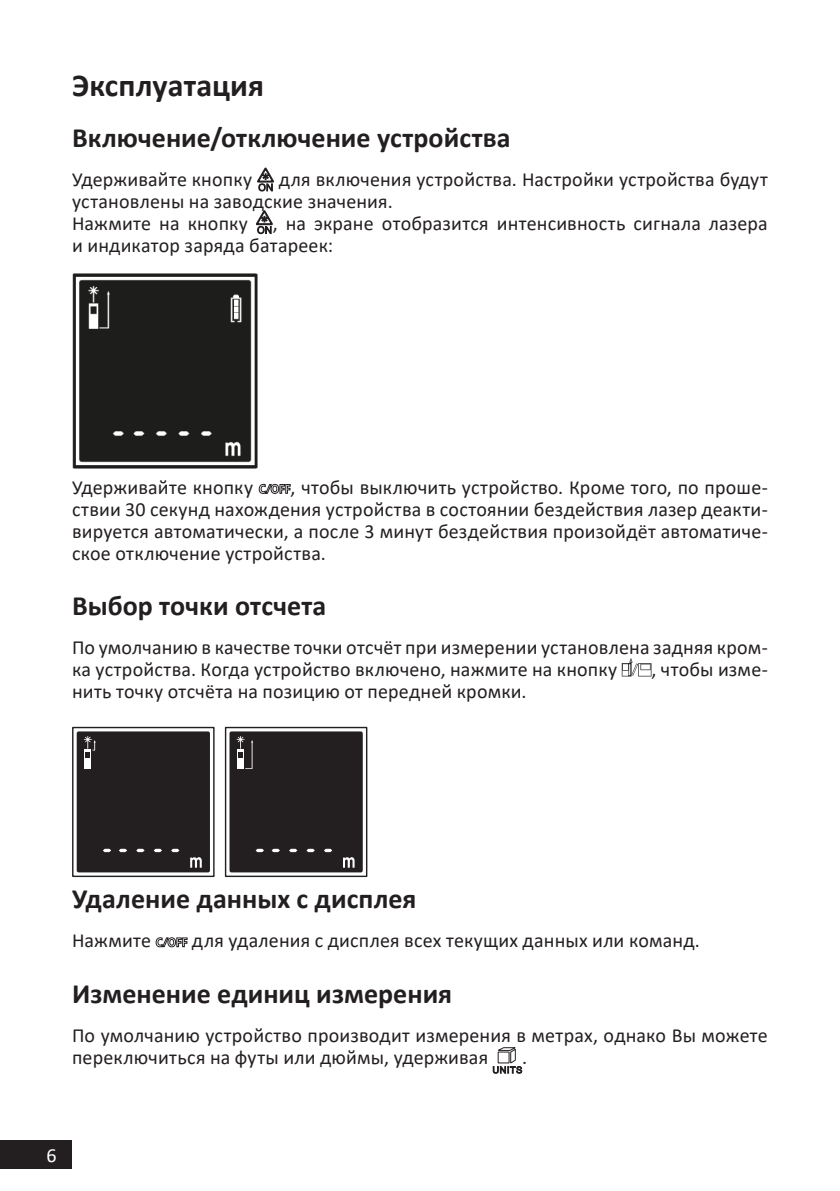
<style>
.page{position:relative;width:840px;height:1191px;background:#fff}
.page>*{position:absolute;margin:0;border:0;box-sizing:border-box;transform-origin:0 0}
.Заголовок_16{font:700 32px "Calibri";color:#231f20}
.Заголовок_14{font:700 28px "Calibri";color:#231f20}
.t1{font:20px/22px "Calibri";letter-spacing:.01em;color:#231f20}
.t2{font:20px "Calibri";color:#fff}
</style>
<div class="page">
<div style="left:0;top:1140px;width:72px;height:29px;background:#231f20"></div>
<svg style="left:257px;top:167px;width:17px;height:25px"></svg>
<svg style="left:256px;top:210px;width:17px;height:24px"></svg>
<img style="left:72px;top:273px;width:186px;height:196px">
<svg style="left:258px;top:483px;width:33px;height:11px"></svg>
<svg style="left:621px;top:658px;width:30px;height:18px"></svg>
<div style="left:229px;top:731px;width:133px;height:141px;background:#231f20;border-radius:2px"></div>
<div style="left:77px;top:731px;width:133px;height:141px;background:#231f20;border-radius:2px"></div>
<div style="left:225px;top:727px;width:142px;height:150px;border:1px solid #231f20"></div>
<svg style="left:289px;top:848px;width:8px;height:4px"></svg>
<svg style="left:271px;top:848px;width:9px;height:4px"></svg>
<svg style="left:255px;top:848px;width:9px;height:4px"></svg>
<svg style="left:324px;top:848px;width:8px;height:4px"></svg>
<svg style="left:306px;top:848px;width:9px;height:4px"></svg>
<svg style="left:343px;top:857px;width:11px;height:10px"></svg>
<svg style="left:236px;top:736px;width:17px;height:33px"></svg>
<div style="left:72px;top:727px;width:142px;height:150px;border:1px solid #231f20"></div>
<svg style="left:136px;top:848px;width:8px;height:4px"></svg>
<svg style="left:119px;top:848px;width:8px;height:4px"></svg>
<svg style="left:103px;top:848px;width:8px;height:4px"></svg>
<svg style="left:171px;top:848px;width:8px;height:4px"></svg>
<svg style="left:154px;top:848px;width:8px;height:4px"></svg>
<div style="left:84px;top:749px;width:7px;height:20px;background:#fff"></div>
<svg style="left:190px;top:857px;width:12px;height:10px"></svg>
<svg style="left:84px;top:736px;width:12px;height:21px"></svg>
<svg style="left:155px;top:937px;width:33px;height:10px"></svg>
<svg style="left:492px;top:1047px;width:30px;height:27px"></svg>
<p class="Заголовок_16" style="left:72px;top:63px;width:193px">Эксплуатация</p>
<p class="Заголовок_14" style="left:72px;top:118px;width:440px">Включение/отключение устройства</p>
<p class="t1" style="left:72px;top:167px;width:181px">Удерживайте кнопку</p>
<p class="t1" style="left:72px;top:167px;width:697px;text-indent:206px">для включения устройства. Настройки устройства будут установлены на заводские значения.</p>
<p class="t1" style="left:72px;top:211px;width:697px">Нажмите на кнопку , на экране отобразится интенсивность сигнала лазера и индикатор заряда батареек:</p>
<p class="t1" style="left:72px;top:475px;width:697px;text-align:justify;text-indent:218px">, чтобы выключить устройство. Кроме того, по проше&shy;ствии 30 секунд нахождения устройства в состоянии бездействия лазер деакти&shy;вируется автоматически, а после 3 минут бездействия произойдёт автоматиче&shy;ское отключение устройства.</p>
<p class="Заголовок_14" style="left:72px;top:586px;width:256px">Выбор точки отсчета</p>
<p class="t1" style="left:72px;top:636px;width:697px">По умолчанию в качестве точки отсчёт при измерении установлена задняя кром&shy;ка устройства. Когда устройство включено, нажмите на кнопку</p>
<p class="t1" style="left:72px;top:475px;width:182px">Удерживайте кнопку</p>
<p class="t1" style="left:651px;top:658px;width:118px">, чтобы изме-</p>
<p class="t1" style="left:72px;top:680px;width:456px">нить точку отсчёта на позицию от передней кромки.</p>
<p class="Заголовок_14" style="left:72px;top:879px;width:346px">Удаление данных с дисплея</p>
<p class="t1" style="left:72px;top:929px;width:81px">Нажмите</p>
<p class="t1" style="left:192px;top:929px;width:509px">для удаления с дисплея всех текущих данных или команд.</p>
<p class="Заголовок_14" style="left:72px;top:973px;width:381px">Изменение единиц измерения</p>
<p class="t1" style="left:72px;top:1023px;width:697px">По умолчанию устройство производит измерения в метрах, однако Вы можете переключиться на футы или дюймы, удерживая</p>
<p class="t1" style="left:522px;top:1045px;width:7px">.</p>
<p class="t2" style="left:47px;top:1142px;width:12px">6</p>
</div>
